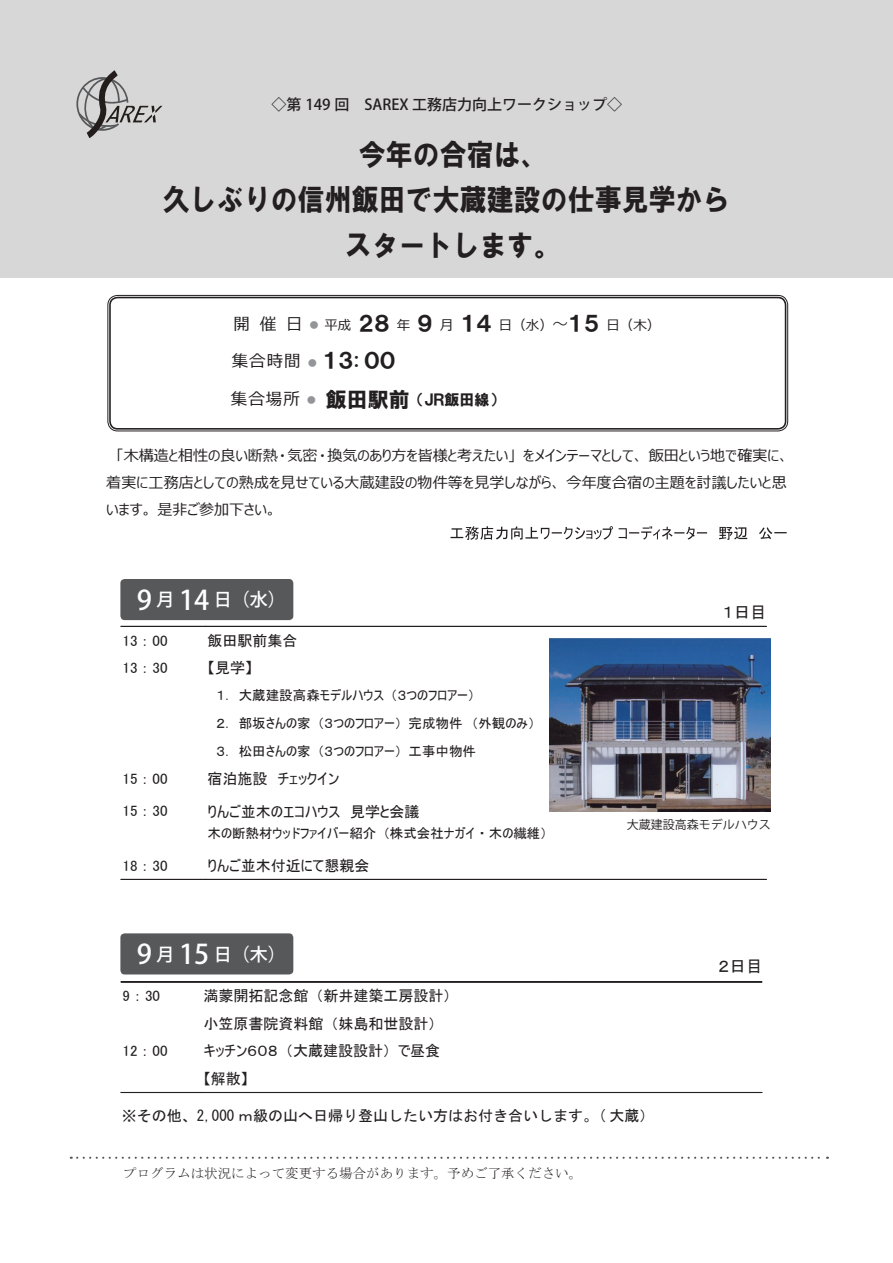
<style>
.page{position:relative;width:893px;height:1263px;background:#fff}
.page>*{position:absolute;margin:0;border:0;box-sizing:border-box;transform-origin:0 0}
.t1{font:29.7px/45.3px "HGS Soei Kakugothic UB";color:#231f20;text-align:center;scale:.91 1}
.t2{font:500 27px "Koz Go Std";color:#fff}
.t3{font:21px "HGP Soei Kakugothic UB";color:#231f20}
.t4{font:500 18px "Koz Go Std";color:#fff}
.t5{font:16.5px "Meiryo";letter-spacing:.06em;color:#231f20}
.t6{font:16.5px "MS P Gothic";color:#231f20}
.t7{font:15px "MS UI Gothic";color:#231f20}
.t8{font:15px/27px "Meiryo UI";color:#231f20}
.t9{font:15px "MS Gothic";color:#231f20}
.t10{font:500 15px "Koz Go Pro";color:#231f20}
.t11{font:15px "HGP Soei Kakugothic UB";color:#231f20}
.t12{font:13.5px "MS UI Gothic";color:#231f20}
.t13{font:13.5px "MS Mincho";color:#231f20}
.t14{font:13.5px "Meiryo";color:#231f20}
.t15{font:12px "Koz Go Pro";color:#231f20}
.t16{font:12px "Meiryo";color:#939598}
.s1{font-size:28.5px}
.s2{font-family:"HG Maru Gothic MPRO";font-size:15px}
</style>
<div class="page">
<div style="left:0;top:0;width:893px;height:278px;background:#d8d7d7"></div>
<svg style="left:450px;top:526px;width:337px;height:14px"></svg>
<div style="left:108px;top:295px;width:680px;height:136px;border:1px solid #231f20;border-radius:10px"></div>
<div style="left:109px;top:297px;width:677px;height:133px;border:2px solid #231f20;border-radius:8px"></div>
<svg style="left:76px;top:70px;width:86px;height:68px"></svg>
<div style="left:120px;top:579px;width:173px;height:41px;background:#57585a;border-radius:4px"></div>
<svg style="left:71px;top:1157px;width:757px;height:2px"></svg>
<svg style="left:121px;top:626px;width:645px;height:1px"></svg>
<svg style="left:121px;top:879px;width:645px;height:1px"></svg>
<div style="left:120px;top:933px;width:173px;height:41px;background:#57585a;border-radius:4px"></div>
<svg style="left:121px;top:981px;width:641px;height:2px"></svg>
<svg style="left:121px;top:1092px;width:641px;height:1px"></svg>
<img style="left:550px;top:638px;width:221px;height:173px">
<p class="t10" style="left:272px;top:95px;width:352px">◇第 149 回　SAREX 工務店力向上ワークショップ◇</p>
<h1 class="t1" style="left:163px;top:132px;width:625px">今年の合宿は、<br>久しぶりの信州飯田で大蔵建設の仕事見学からスタートします<span class="s1">。</span></h1>
<p class="t5" style="left:234px;top:312px;width:18px">開</p>
<p class="t5" style="left:260px;top:312px;width:18px">催</p>
<p class="t5" style="left:286px;top:312px;width:18px">日</p>
<p class="t14" style="left:324px;top:316px;width:28px">平成</p>
<p class="t16" style="left:308px;top:317px;width:13px">●</p>
<h3 class="t3" style="left:358px;top:313px;width:33px">２８</h3>
<p class="t14" style="left:397px;top:316px;width:15px">年</p>
<h3 class="t3" style="left:417px;top:313px;width:17px">９</h3>
<p class="t14" style="left:440px;top:316px;width:15px">月</p>
<h3 class="t3" style="left:460px;top:313px;width:33px">１４</h3>
<h3 class="t3" style="left:568px;top:313px;width:33px">１５</h3>
<p class="t14" style="left:499px;top:316px;width:70px">日（水）<span class="s2">～</span></p>
<p class="t5" style="left:232px;top:350px;width:71px">集合時間</p>
<p class="t16" style="left:306px;top:354px;width:13px">●</p>
<h3 class="t3" style="left:322px;top:350px;width:75px">１３: ００</h3>
<p class="t5" style="left:231px;top:387px;width:71px">集合場所</p>
<p class="t16" style="left:305px;top:392px;width:13px">●</p>
<h3 class="t3" style="left:326px;top:389px;width:85px">飯田駅前</h3>
<p class="t11" style="left:417px;top:392px;width:81px">（ＪＲ飯田線(</p>
<p class="t14" style="left:606px;top:316px;width:55px">日（木(</p>
<p class="t8" style="left:106px;top:443px;width:682px">　「木構造と相性の良い断熱・気密・換気のあり方を皆様と考えたい」<br>着実に工務店としての熟成を見せている大蔵建設の物件等を見学しながら、今年度合宿の主題を討議したいと思います。是非ご参加下さい。</p>
<p class="t8" style="left:523px;top:443px;width:268px">をメインテーマとして、飯田という地で確実に、</p>
<h2 class="t2" style="left:137px;top:583px;width:17px">9</h2>
<p class="t4" style="left:157px;top:588px;width:19px">月</p>
<h2 class="t2" style="left:179px;top:583px;width:32px">14</h2>
<p class="t4" style="left:214px;top:588px;width:73px">日（水(</p>
<p class="t6" style="left:722px;top:604px;width:46px">１日目</p>
<p class="t7" style="left:123px;top:633px;width:46px">13 ： 00</p>
<p class="t7" style="left:208px;top:633px;width:91px">飯田駅前集合</p>
<p class="t7" style="left:123px;top:660px;width:46px">13 ： 30</p>
<p class="t7" style="left:208px;top:660px;width:46px">【見学【</p>
<p class="t12" style="left:216px;top:689px;width:169px">１．大蔵建設高森モデルハウス</p>
<p class="t12" style="left:391px;top:689px;width:86px">３（ つのフロアー(</p>
<p class="t12" style="left:216px;top:716px;width:96px">２．部坂さんの家</p>
<p class="t12" style="left:317px;top:716px;width:86px">３（ つのフロアー）</p>
<p class="t12" style="left:409px;top:716px;width:128px">完成物件　（外観のみ(</p>
<p class="t7" style="left:123px;top:771px;width:46px">15 ： 00</p>
<p class="t12" style="left:216px;top:744px;width:96px">３．松田さんの家</p>
<p class="t7" style="left:208px;top:771px;width:133px">宿泊施設　チェックイン</p>
<p class="t12" style="left:317px;top:744px;width:86px">３（ つのフロアー）</p>
<p class="t12" style="left:409px;top:744px;width:69px">工事中物件</p>
<p class="t7" style="left:123px;top:803px;width:46px">15 ： 30</p>
<p class="t7" style="left:123px;top:858px;width:46px">18 ： 30</p>
<p class="t7" style="left:208px;top:804px;width:213px">りんご並木のエコハウス　見学と会議</p>
<p class="t12" style="left:208px;top:826px;width:170px">木の断熱材ウッドファイバー紹介</p>
<p class="t7" style="left:208px;top:858px;width:163px">りんご並木付近にて懇親会</p>
<p class="t12" style="left:383px;top:826px;width:165px">（株式会社ナガイ・木の繊維(</p>
<p class="t15" style="left:627px;top:816px;width:146px">大蔵建設高森モデルハウス</p>
<h2 class="t2" style="left:137px;top:937px;width:17px">9</h2>
<p class="t4" style="left:157px;top:943px;width:19px">月</p>
<h2 class="t2" style="left:179px;top:937px;width:32px">15</h2>
<p class="t4" style="left:214px;top:943px;width:73px">日（木(</p>
<p class="t6" style="left:718px;top:958px;width:46px">２日目</p>
<p class="t7" style="left:123px;top:988px;width:39px">9： 30</p>
<p class="t7" style="left:203px;top:988px;width:106px">満蒙開拓記念館</p>
<p class="t7" style="left:316px;top:988px;width:136px">（新井建築工房設計(</p>
<p class="t7" style="left:203px;top:1016px;width:121px">小笠原書院資料館</p>
<p class="t7" style="left:331px;top:1016px;width:106px">（妹島和世設計(</p>
<p class="t7" style="left:123px;top:1043px;width:46px">12 ： 00</p>
<p class="t7" style="left:203px;top:1043px;width:76px">キッチン６０８</p>
<p class="t7" style="left:285px;top:1043px;width:106px">（大蔵建設設計）</p>
<p class="t7" style="left:398px;top:1043px;width:44px">で昼食</p>
<p class="t7" style="left:203px;top:1071px;width:46px">【解散【</p>
<p class="t9" style="left:122px;top:1108px;width:534px">※その他、2,000 ｍ級の山へ日帰り登山したい方はお付き合いします。( 大蔵(</p>
<p class="t13" style="left:123px;top:1166px;width:460px">プログラムは状況によって変更する場合があります。予めご了承ください。</p>
</div>
